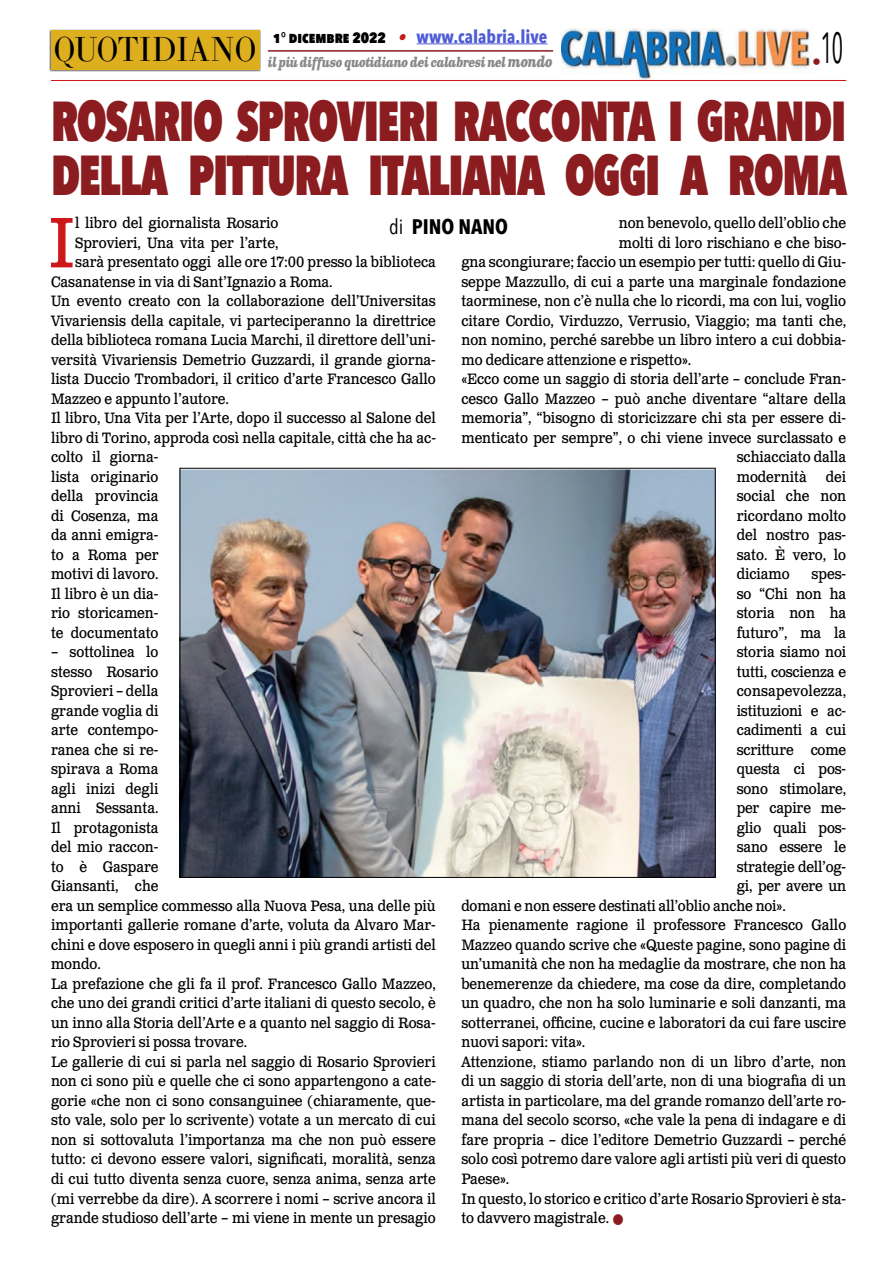
<style>
.page{position:relative;width:893px;height:1263px;background:#fff}
.page>*{position:absolute;margin:0;border:0;box-sizing:border-box;transform-origin:0 0}
.t1{font:71.25px "Clarendon Text Pro";color:#cd1719;scale:.9 1}
.t2{font:800 56.1px/54px "Avenir Next Condensed";letter-spacing:-.03em;color:#8b1c1f;scale:.84 1}
.t3{font:43.5px "Avenir Next Condensed";color:#000;scale:.55 1}
.t4{font:34.2px "LTC Bodoni 175 Pro";color:#000;scale:.88 1}
.t5{font:700 21px "Avenir Next Condensed";color:#000}
.t6{font:700 18px "Avenir Next Condensed";color:#4f5cd6}
.t7{font:15px/19.5px "Clarendon Text Pro";color:#000;scale:.9 1}
.t8{font:italic 700 13.5px "Clarendon Text Pro";letter-spacing:-.05em;color:#878787;scale:.79 1}
.s1{font-weight:800;font-size:15px;color:#000}
.s2{font-family:"Clarendon Text Pro";font-style:italic;font-size:16.5px;color:#ca181a}
.s3{font-size:15px}
.s4{font-weight:400}
</style>
<div class="page">
<img style="left:561px;top:28px;width:251px;height:52px">
<hr style="left:51px;top:80px;width:795px;height:1px;background:#cd1719">
<div style="left:49px;top:29px;width:212px;height:43px;background:#000;opacity:.75"></div>
<div style="left:51px;top:31px;width:208px;height:39px;background:#ddae1e"></div>
<hr style="left:417px;top:43px;width:130px;height:1px;background:#4f5cd6">
<hr style="left:268px;top:50px;width:285px;height:2px;background:#8b1c1f">
<img style="left:182px;top:470px;width:531px;height:406px">
<h3 class="t4" style="left:54px;top:27px;width:232px">QUOTIDIANO</h3>
<p class="t6" style="left:273px;top:25px;width:276px"><span class="s1">1° dicembre 2022</span> <span class="s2">•</span> www.calabria.live</p>
<p class="t8" style="left:268px;top:53px;width:362px">il più diffuso quotidiano dei calabresi nel <span class="s3">mondo</span></p>
<h3 class="t3" style="left:812px;top:11px;width:58px"><sub>•</sub>10</h3>
<h2 class="t2" style="left:51px;top:94px;width:949px">ROSARIO SPROVIERI RACCONTA I GRANDI<br>DELLA PITTURA ITALIANA OGGI A ROMA</h2>
<h3 class="t5" style="left:389px;top:213px;width:121px"><span class="s4">di</span> PINO NANO</h3>
<p class="t7" style="left:619px;top:214px;width:254px">non benevolo, quello dell’oblio che</p>
<p class="t7" style="left:619px;top:234px;width:254px">molti di loro rischiano e che biso-</p>
<p class="t7" style="left:461px;top:253px;width:429px">gna scongiurare; faccio un esempio per tutti: quello di Giu-</p>
<p class="t7" style="left:461px;top:273px;width:429px">seppe Mazzullo, di cui a parte una marginale fondazione</p>
<p class="t7" style="left:461px;top:292px;width:429px">taorminese, non c’è nulla che lo ricordi, ma con lui, voglio</p>
<p class="t7" style="left:461px;top:312px;width:429px">citare Cordio, Virduzzo, Verrusio, Viaggio; ma tanti che,</p>
<p class="t7" style="left:461px;top:331px;width:429px">non nomino, perché sarebbe un libro intero a cui dobbia-</p>
<p class="t7" style="left:461px;top:351px;width:257px">mo dedicare attenzione e rispetto».</p>
<p class="t7" style="left:461px;top:370px;width:429px">«Ecco come un saggio di storia dell’arte – conclude Fran-</p>
<p class="t7" style="left:461px;top:390px;width:429px">cesco Gallo Mazzeo – può anche diventare “altare della</p>
<p class="t7" style="left:461px;top:409px;width:429px">memoria”, “bisogno di storicizzare chi sta per essere di-</p>
<p class="t7" style="left:461px;top:429px;width:429px">menticato per sempre”, o chi viene invece surclassato e</p>
<p class="t7" style="left:737px;top:448px;width:123px">schiacciato dalla</p>
<p class="t7" style="left:737px;top:468px;width:79px">modernità</p>
<h1 class="t1" style="left:49px;top:200px;width:31px">I</h1>
<p class="t7" style="left:75px;top:214px;width:227px">l libro del giornalista Rosario</p>
<p class="t7" style="left:75px;top:234px;width:227px">Sprovieri, Una vita per l’arte,</p>
<p class="t7" style="left:75px;top:253px;width:402px">sarà presentato oggi alle ore 17:00 presso la biblioteca</p>
<p class="t7" style="left:51px;top:273px;width:314px">Casanatense in via di Sant’Ignazio a Roma.</p>
<p class="t7" style="left:51px;top:292px;width:429px">Un evento creato con la collaborazione dell’Universitas</p>
<p class="t7" style="left:51px;top:312px;width:429px">Vivariensis della capitale, vi parteciperanno la direttrice</p>
<p class="t7" style="left:51px;top:331px;width:429px">della biblioteca romana Lucia Marchi, il direttore dell’uni-</p>
<p class="t7" style="left:51px;top:351px;width:429px">versità Vivariensis Demetrio Guzzardi, il grande giorna-</p>
<p class="t7" style="left:51px;top:370px;width:429px">lista Duccio Trombadori, il critico d’arte Francesco Gallo</p>
<p class="t7" style="left:51px;top:390px;width:199px">Mazzeo e appunto l’autore.</p>
<p class="t7" style="left:51px;top:409px;width:429px">Il libro, Una Vita per l’Arte, dopo il successo al Salone del</p>
<p class="t7" style="left:51px;top:429px;width:429px">libro di Torino, approda così nella capitale, città che ha ac-</p>
<p class="t7" style="left:51px;top:448px;width:121px">colto il giorna-</p>
<p class="t7" style="left:51px;top:468px;width:121px">lista originario</p>
<p class="t7" style="left:51px;top:487px;width:121px">della provincia</p>
<p class="t7" style="left:51px;top:507px;width:121px">di Cosenza, ma</p>
<p class="t7" style="left:51px;top:526px;width:121px">da anni emigra-</p>
<p class="t7" style="left:51px;top:546px;width:121px">to a Roma per</p>
<p class="t7" style="left:51px;top:565px;width:121px">motivi di lavoro.</p>
<p class="t7" style="left:51px;top:585px;width:121px">Il libro è un dia-</p>
<p class="t7" style="left:51px;top:604px;width:121px">rio storicamen-</p>
<p class="t7" style="left:51px;top:624px;width:121px">te documentato</p>
<p class="t7" style="left:51px;top:643px;width:429px">– sottolinea lo<br>stesso Rosario<br>Sprovieri – della<br>grande voglia di<br>arte contempo-<br>ranea che si re-<br>spirava a Roma<br>agli inizi degli<br>anni Sessanta.<br>Il protagonista<br>del mio raccon-<br>to è Gaspare<br>Giansanti, che<br>era un semplice commesso alla Nuova Pesa, una delle più importanti gallerie romane d’arte, voluta da Alvaro Mar&shy;chini e dove esposero in quegli anni i più grandi artisti del mondo.<br>La prefazione che gli fa il prof. Francesco Gallo Mazzeo, che uno dei grandi critici d’arte italiani di questo secolo, è un inno alla Storia dell’Arte e a quanto nel saggio di Rosa&shy;rio Sprovieri si possa trovare.<br>Le gallerie di cui si parla nel saggio di Rosario Sprovieri non ci sono più e quelle che ci sono appartengono a cate&shy;gorie «che non ci sono consanguinee (chiaramente, que&shy;sto vale, solo per lo scrivente) votate a un mercato di cui non si sottovaluta l’importanza ma che non può essere tutto: ci devono essere valori, significati, moralità, senza di cui tutto diventa senza cuore, senza anima, senza arte (mi verrebbe da dire). A scorrere i nomi – scrive ancora il grande studioso dell’arte – mi viene in mente un presagio</p>
<p class="t7" style="left:737px;top:468px;width:123px;text-align:justify;text-indent:89px">dei social che non ricordano molto del nostro pas&shy;sato. È vero, lo diciamo</p>
<p class="t7" style="left:811px;top:565px;width:40px">spes-</p>
<p class="t7" style="left:737px;top:585px;width:123px">so “Chi non ha</p>
<p class="t7" style="left:737px;top:604px;width:123px">storia non ha</p>
<p class="t7" style="left:737px;top:624px;width:123px">futuro”, ma la</p>
<p class="t7" style="left:737px;top:643px;width:123px">storia siamo noi</p>
<p class="t7" style="left:737px;top:663px;width:123px">tutti, coscienza e</p>
<p class="t7" style="left:737px;top:682px;width:123px">consapevolezza,</p>
<p class="t7" style="left:737px;top:702px;width:123px">istituzioni e ac-</p>
<p class="t7" style="left:737px;top:721px;width:123px">cadimenti a cui</p>
<p class="t7" style="left:737px;top:741px;width:123px">scritture come</p>
<p class="t7" style="left:737px;top:760px;width:123px">questa ci pos-</p>
<p class="t7" style="left:737px;top:780px;width:123px">sono stimolare,</p>
<p class="t7" style="left:737px;top:799px;width:123px">per capire me-</p>
<p class="t7" style="left:737px;top:819px;width:123px">glio quali pos-</p>
<p class="t7" style="left:737px;top:838px;width:123px">sano essere le</p>
<p class="t7" style="left:737px;top:858px;width:123px">strategie dell’og-</p>
<p class="t7" style="left:737px;top:877px;width:123px">gi, per avere un</p>
<p class="t7" style="left:461px;top:897px;width:362px">domani e non essere destinati all’oblio anche noi».</p>
<p class="t7" style="left:461px;top:916px;width:429px">Ha pienamente ragione il professore Francesco Gallo</p>
<p class="t7" style="left:461px;top:936px;width:429px">Mazzeo quando scrive che «Queste pagine, sono pagine di</p>
<p class="t7" style="left:461px;top:955px;width:429px">un’umanità che non ha medaglie da mostrare, che non ha</p>
<p class="t7" style="left:461px;top:975px;width:429px">benemerenze da chiedere, ma cose da dire, completando</p>
<p class="t7" style="left:461px;top:994px;width:429px">un quadro, che non ha solo luminarie e soli danzanti, ma</p>
<p class="t7" style="left:461px;top:1014px;width:429px">sotterranei, officine, cucine e laboratori da cui fare uscire</p>
<p class="t7" style="left:461px;top:1033px;width:139px">nuovi sapori: vita».</p>
<p class="t7" style="left:461px;top:1053px;width:429px">Attenzione, stiamo parlando non di un libro d’arte, non</p>
<p class="t7" style="left:461px;top:1072px;width:429px">di un saggio di storia dell’arte, non di una biografia di un</p>
<p class="t7" style="left:461px;top:1092px;width:429px">artista in particolare, ma del grande romanzo dell’arte ro-</p>
<p class="t7" style="left:461px;top:1111px;width:429px">mana del secolo scorso, «che vale la pena di indagare e di</p>
<p class="t7" style="left:461px;top:1131px;width:429px">fare propria – dice l’editore Demetrio Guzzardi – perché</p>
<p class="t7" style="left:461px;top:1150px;width:429px">solo così potremo dare valore agli artisti più veri di questo</p>
<p class="t7" style="left:461px;top:1170px;width:55px">Paese».</p>
<p class="t7" style="left:461px;top:1189px;width:429px">In questo, lo storico e critico d’arte Rosario Sprovieri è sta-</p>
<p class="t7" style="left:461px;top:1209px;width:166px">to davvero magistrale.</p>
</div>
